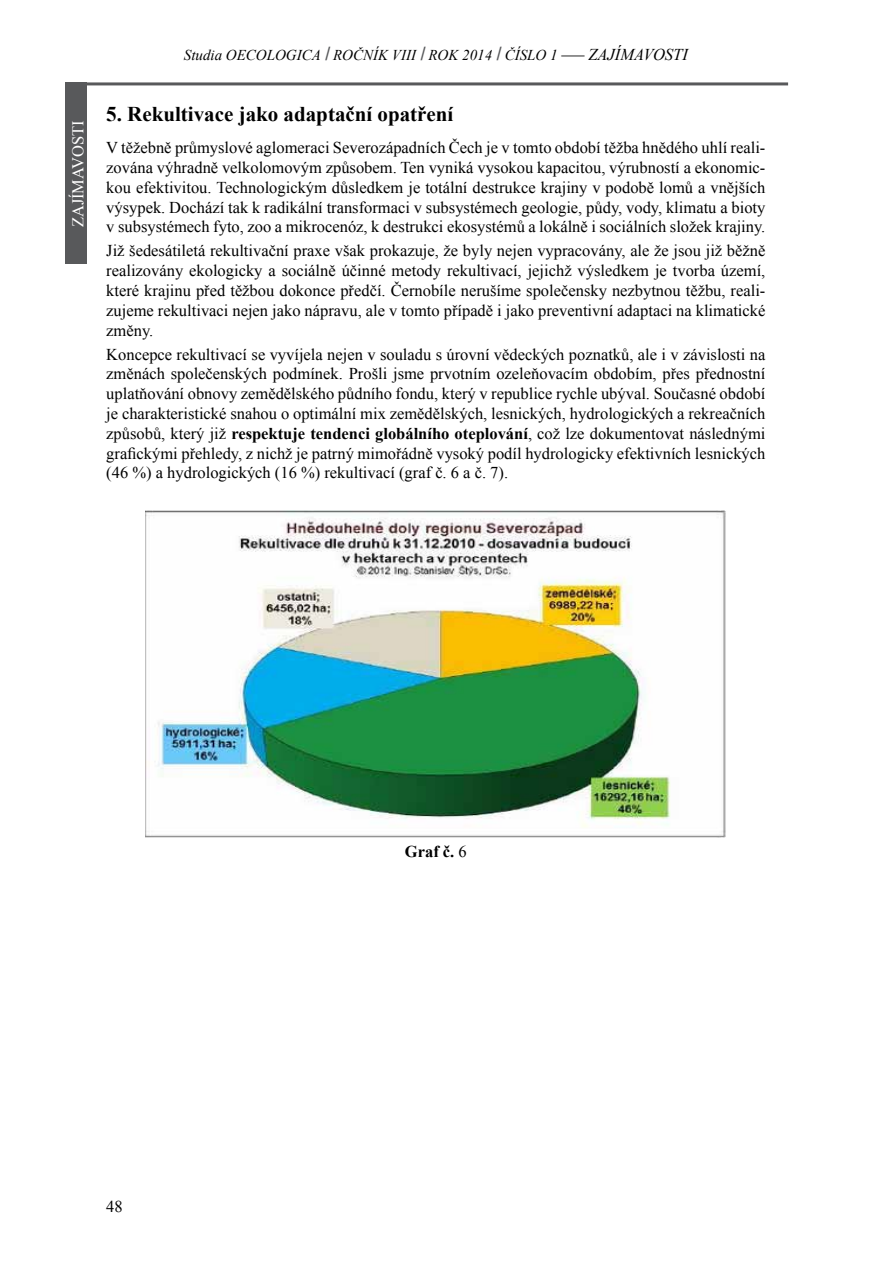
<style>
.page{position:relative;width:893px;height:1263px;background:#fff}
.page>*{position:absolute;margin:0;border:0;box-sizing:border-box;transform-origin:0 0}
.t1{font:700 21px "Times New Roman";color:#000}
.t2{font:16.5px/19.8px "Times New Roman";color:#000;text-align:justify}
.t3{font:16.5px "Times New Roman";color:#fff}
.t4{font:700 16.5px "Times New Roman";color:#000}
.t5{font:italic 15px "Times New Roman";color:#000}
.s1{font-style:normal;font-size:16.65px}
.s2{font-size:16.5px}
.s3{font-weight:700}
.s4{font-weight:400}
</style>
<div class="page">
<hr style="left:86px;top:82px;width:702px;height:3px;background:#58595b">
<div style="left:65px;top:82px;width:22px;height:182px;background:#58595b"></div>
<img style="left:145px;top:510px;width:581px;height:327px">
<p class="t3" style="left:67px;top:227px;width:108px;rotate:-90deg">Zajímavosti</p>
<p class="t5" style="left:184px;top:45px;width:506px">Studia OECOLOGICA <sup>|</sup>ROČNÍK VIII <sup>|</sup>ROK 2014 <sup>|</sup>ČÍSLO 1 <span class="s1">–</span><span class="s2">ZAJÍMAVOSTI</span></p>
<p class="t1" style="left:106px;top:99px;width:349px">5. Rekultivace jako adaptační opatření</p>
<p class="t2" style="left:106px;top:137px;width:661px">V těžebně průmyslové aglomeraci Severozápadních Čech je v tomto období těžba hnědého uhlí reali&shy;zována výhradně velkolomovým způsobem. Ten vyniká vysokou kapacitou, výrubností a ekonomic&shy;kou efektivitou. Technologickým důsledkem je totální destrukce krajiny v podobě lomů a vnějších výsypek. Dochází tak k radikální transformaci v subsystémech geologie, půdy, vody, klimatu a bioty v subsystémech fyto, zoo a mikrocenóz, k destrukci ekosystémů a lokálně i sociálních složek krajiny.</p>
<p class="t2" style="left:106px;top:241px;width:661px">Již šedesátiletá rekultivační praxe však prokazuje, že byly nejen vypracovány, ale že jsou již běžně realizovány ekologicky a sociálně účinné metody rekultivací, jejichž výsledkem je tvorba území, které krajinu před těžbou dokonce předčí. Černobíle nerušíme společensky nezbytnou těžbu, reali&shy;zujeme rekultivaci nejen jako nápravu, ale v tomto případě i jako preventivní adaptaci na klimatické změny.</p>
<p class="t2" style="left:106px;top:344px;width:661px">Koncepce rekultivací se vyvíjela nejen v souladu s úrovní vědeckých poznatků, ale i v závislosti na změnách společenských podmínek. Prošli jsme prvotním ozeleňovacím obdobím, přes přednostní uplatňování obnovy zemědělského půdního fondu, který v republice rychle ubýval. Současné období je charakteristické snahou o optimální mix zemědělských, lesnických, hydrologických a rekreačních způsobů, který již <span class="s3">respektuje tendenci globálního oteplování</span>, což lze dokumentovat následnými grafickými přehledy, z nichž je patrný mimořádně vysoký podíl hydrologicky efektivních lesnických (46 %) a hydrologických (16 %) rekultivací (graf č. 6 a č. 7).</p>
<p class="t2" style="left:106px;top:1196px;width:18px">48</p>
<p class="t4" style="left:405px;top:840px;width:63px">Graf č. <span class="s4">6</span></p>
</div>
